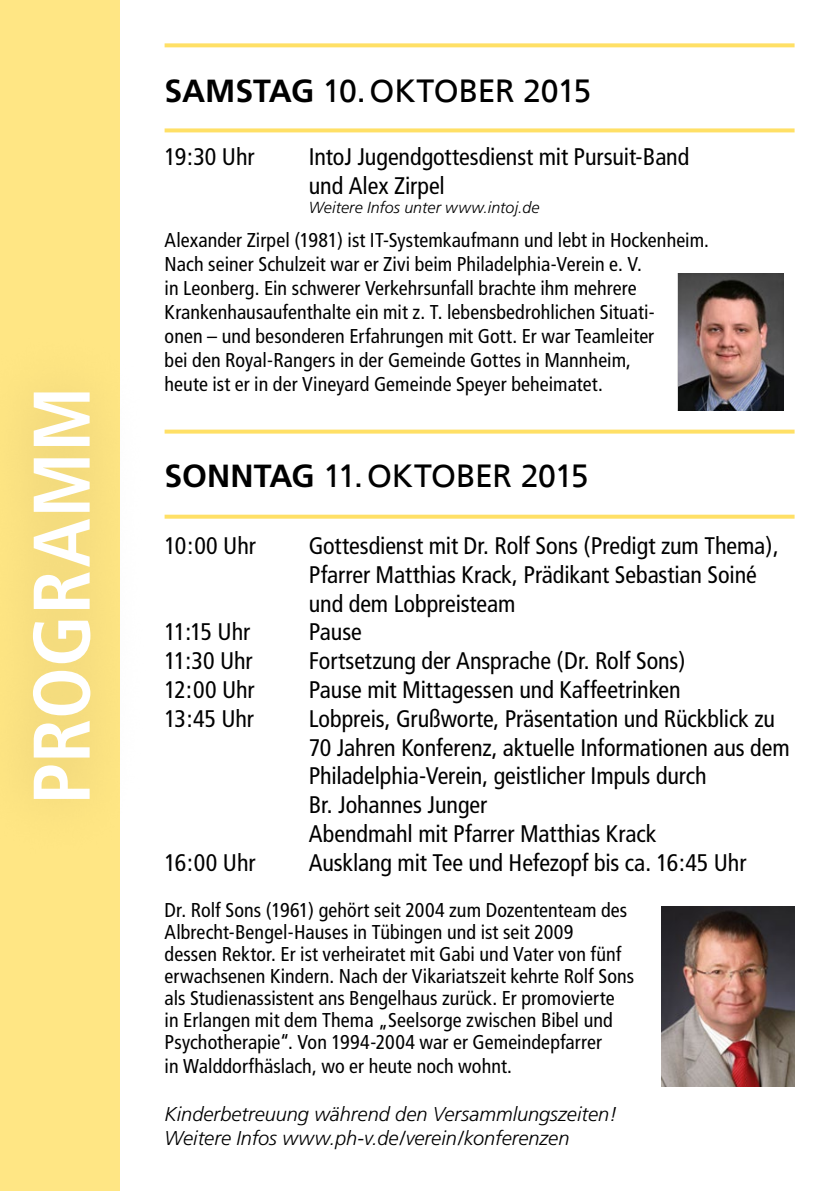
<style>
.page{position:relative;width:840px;height:1191px;background:#fff}
.page>*{position:absolute;margin:0;border:0;box-sizing:border-box;transform-origin:0 0}
.t1{font:700 condensed 80px "Frutiger";letter-spacing:.01em;color:#fff}
.t2{font:32px "Frutiger";letter-spacing:-.015em;color:#000}
.t3{font:condensed 24px/28.8px "Frutiger";letter-spacing:-.005em;color:#000}
.t4{font:condensed 20px/24px "Frutiger";letter-spacing:.005em;color:#000}
.t5{font:italic 300 20px/24px "Frutiger";color:#000}
.t6{font:italic 300 16px "Frutiger";letter-spacing:.005em;color:#000}
.s1{font-weight:700}
</style>
<div class="page">
<div style="left:677px;top:272px;width:109px;height:142px;background:#000;opacity:.2"></div>
<div style="left:0;top:0;width:119px;height:1191px;background:#ffe684"></div>
<div style="left:0;top:326px;width:155px;height:538px;background:#000;opacity:.15"></div>
<svg style="left:164px;top:43px;width:630px;height:4px;background:#ffe274"></svg>
<svg style="left:164px;top:128px;width:630px;height:4px;background:#ffe376"></svg>
<svg style="left:164px;top:429px;width:630px;height:4px;background:#ffe47d"></svg>
<svg style="left:164px;top:514px;width:630px;height:4px;background:#ffe57f"></svg>
<img style="left:661px;top:906px;width:133px;height:180px">
<h1 class="t1" style="left:14px;top:804px;width:419px;rotate:-90deg">PROGRAMM</h1>
<h2 class="t2" style="left:164px;top:72px;width:428px"><span class="s1">SAMSTAG</span> 10.OKTOBER 2015</h2>
<p class="t3" style="left:164px;top:143px;width:91px">19:30 Uhr</p>
<p class="t3" style="left:308px;top:143px;width:382px">IntoJ Jugendgottesdienst mit Pursuit-Band und Alex Zirpel</p>
<p class="t6" style="left:308px;top:198px;width:232px">Weitere Infos unter www.intoj.de</p>
<p class="t4" style="left:164px;top:228px;width:545px">Alexander Zirpel (1981) ist IT-Systemkaufmann und lebt in Hockenheim.<br>Nach seiner Schulzeit war er Zivi beim Philadelphia-Verein e. V.<br>in Leonberg. Ein schwerer Verkehrsunfall brachte ihm mehrere Krankenhausaufenthalte ein mit z. T. lebensbedrohlichen Situati-<br>onen – und besonderen Erfahrungen mit Gott. Er war Teamleiter<br>bei den Royal-Rangers in der Gemeinde Gottes in Mannheim,<br>heute ist er in der Vineyard Gemeinde Speyer beheimatet.</p>
<h2 class="t2" style="left:164px;top:457px;width:425px"><span class="s1">SONNTAG</span> 11.OKTOBER 2015</h2>
<p class="t3" style="left:164px;top:531px;width:93px">10:00 Uhr</p>
<p class="t3" style="left:308px;top:531px;width:471px">Gottesdienst mit Dr. Rolf Sons (Predigt zum Thema),<br>Pfarrer Matthias Krack, Prädikant Sebastian Soiné und dem Lobpreisteam</p>
<p class="t3" style="left:164px;top:618px;width:87px">11:15 Uhr</p>
<p class="t3" style="left:308px;top:618px;width:55px">Pause</p>
<p class="t3" style="left:164px;top:646px;width:89px">11:30 Uhr</p>
<p class="t3" style="left:308px;top:646px;width:378px">Fortsetzung der Ansprache (Dr. Rolf Sons)</p>
<p class="t3" style="left:164px;top:675px;width:92px">12:00 Uhr</p>
<p class="t3" style="left:308px;top:675px;width:373px">Pause mit Mittagessen und Kaffeetrinken</p>
<p class="t3" style="left:164px;top:704px;width:91px">13:45 Uhr</p>
<p class="t3" style="left:308px;top:704px;width:482px">Lobpreis, Grußworte, Präsentation und Rückblick zu 70 Jahren Konferenz, aktuelle Informationen aus dem Philadelphia-Verein, geistlicher Impuls durch<br>Br. Johannes Junger<br>Abendmahl mit Pfarrer Matthias Krack</p>
<p class="t3" style="left:164px;top:848px;width:92px">16:00 Uhr</p>
<p class="t3" style="left:308px;top:848px;width:439px">Ausklang mit Tee und Hefezopf bis ca. 16:45 Uhr</p>
<p class="t4" style="left:164px;top:899px;width:471px;line-height:22px">Dr. Rolf Sons (1961) gehört seit 2004 zum Dozententeam des Albrecht-Bengel-Hauses in Tübingen und ist seit 2009<br>dessen Rektor. Er ist verheiratet mit Gabi und Vater von fünf erwachsenen Kindern. Nach der Vikariatszeit kehrte Rolf Sons als Studienassistent ans Bengelhaus zurück. Er promovierte<br>in Erlangen mit dem Thema „Seelsorge zwischen Bibel und Psychotherapie“. Von 1994-2004 war er Gemeindepfarrer</p>
<p class="t4" style="left:164px;top:1054px;width:349px">in Walddorfhäslach, wo er heute noch wohnt.</p>
<p class="t5" style="left:164px;top:1102px;width:454px">Kinderbetreuung während den Versammlungszeiten!<br>Weitere Infos www.ph-v.de/verein/konferenzen</p>
</div>
